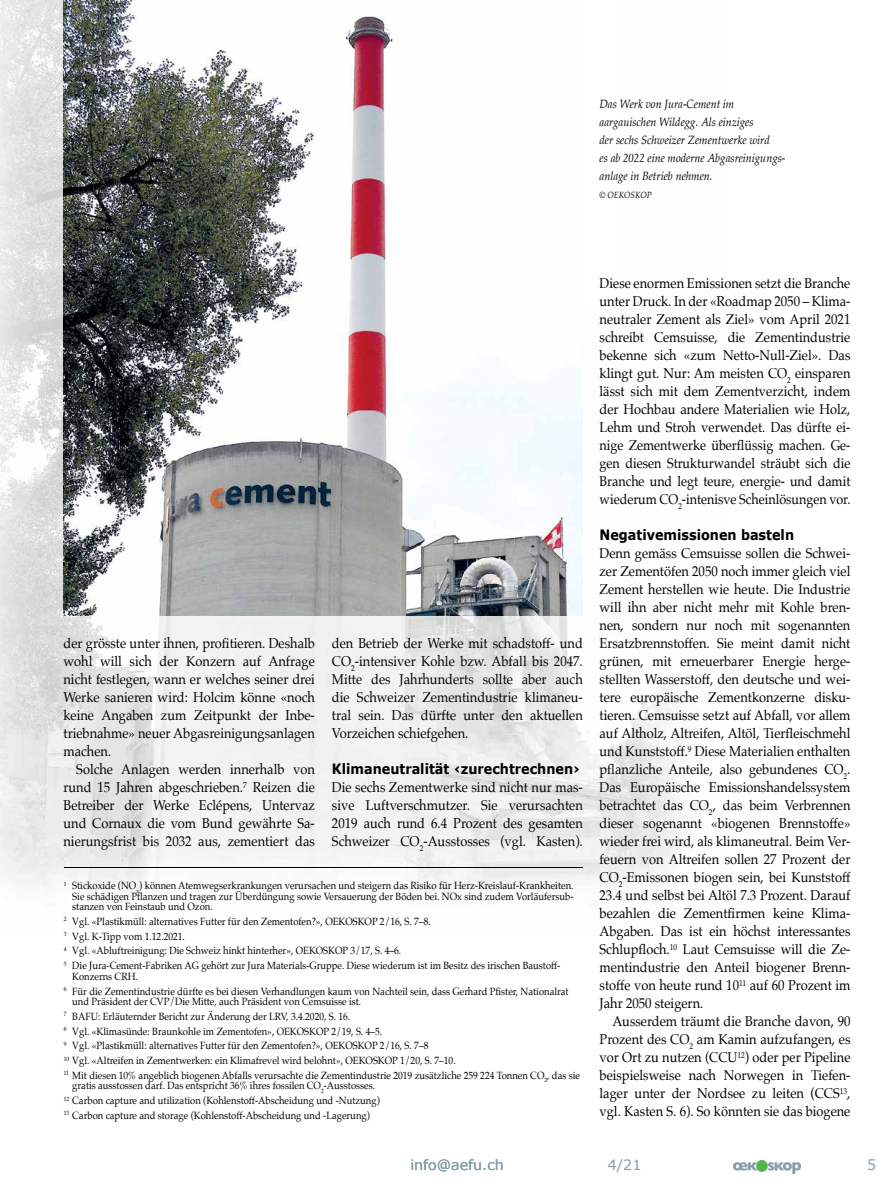
<style>
.page{position:relative;width:893px;height:1191px;background:#fff}
.page>*{position:absolute;margin:0;border:0;box-sizing:border-box;transform-origin:0 0}
.t1{font:14.25px/18px "Palatino";color:#000;text-align:justify;scale:.9 1}
.t2{font:700 14.25px "Verdana";color:#000;scale:.9 1}
.t3{font:14.25px "Verdana";color:#849daa}
.t4{font:italic 12px/18px "Palatino";color:#000;scale:.9 1}
.t5{font:10.5px/14.7px "Palatino";color:#000;scale:.9 1}
.t6{font:italic 9px "Palatino";color:#000;scale:.9 1}
</style>
<div class="page">
<img style="left:733px;top:1160px;width:67px;height:13px">
<img style="left:0;top:0;width:683px;height:891px">
<hr style="left:64px;top:867px;width:519px;height:1px;background:#000">
<img style="left:64px;top:0;width:519px;height:615px">
<p class="t4" style="left:600px;top:95px;width:208px">Das Werk von Jura-Cement im aargauischen Wildegg. Als einziges<br>der sechs Schweizer Zementwerke wird<br>es ab 2022 eine moderne Abgasreinigungs - anlage in Betrieb nehmen.</p>
<p class="t6" style="left:600px;top:187px;width:59px">© OEKOSKOP</p>
<p class="t1" style="left:64px;top:634px;width:281px">der grösste unter ihnen, profitieren. Deshalb wohl will sich der Konzern auf Anfrage nicht festlegen, wann er welches seiner drei Werke sanieren wird: Holcim könne «noch keine Angaben zum Zeitpunkt der Inbe&shy;triebnahme» neuer Abgasreinigungsanlagen machen.</p>
<p class="t1" style="left:64px;top:760px;width:281px;text-indent:13px">Solche Anlagen werden innerhalb von rund 15 Jahren abgeschrieben.<sup>7</sup> Reizen die Betreiber der Werke Eclépens, Untervaz und Cornaux die vom Bund gewährte Sa&shy;nie rungsfrist bis 2032 aus, zementiert das</p>
<p class="t1" style="left:332px;top:634px;width:280px">den Betrieb der Werke mit schadstoff- und CO<sub>2</sub>-intensiver Kohle bzw. Abfall bis 2047.<br>Mitte des Jahrhunderts sollte aber auch die Schwei zer Zementindustrie klimaneu&shy;tral sein. Das dürfte unter den aktuellen Vorzeichen schiefgehen.</p>
<p class="t2" style="left:332px;top:759px;width:277px">Klimaneutralität ‹zurechtrechnen›</p>
<p class="t1" style="left:332px;top:778px;width:280px">Die sechs Zementwerke sind nicht nur mas&shy;sive Luftverschmutzer. Sie verursachten 2019 auch rund 6.4 Prozent des gesamten Schweizer CO<sub>2</sub>-Ausstosses (vgl. Kasten).</p>
<p class="t5" style="left:72px;top:880px;width:558px;line-height:10.5px;text-align:justify;text-indent:-9px"><sup>1</sup> Stickoxide (NO<sub>x</sub>) können Atemwegserkrankungen verursachen und steigern das Risiko für Herz-Kreislauf-Krankheiten.<br>Sie schädigen Pflanzen und tragen zur Überdüngung sowie Versauerung der Böden bei. NOx sind zudem Vorläufersub&shy;stanzen von Feinstaub und Ozon.</p>
<p class="t5" style="left:64px;top:914px;width:553px"><sup>2</sup> Vgl. «Plastikmüll: alternatives Futter für den Zementofen?», OEKOSKOP 2/16, S. 7–8.<br><sup>3</sup> Vgl. K-Tipp vom 1.12.2021.<br><sup>4</sup> Vgl. «Abluftreinigung: Die Schweiz hinkt hinterher», OEKOSKOP 3/17, S. 4–6.<br><sup>5</sup> Die Jura-Cement-Fabriken AG gehört zur Jura Materials-Gruppe. Diese wiederum ist im Besitz des irischen Baustoff-</p>
<p class="t5" style="left:64px;top:968px;width:563px;text-indent:9px">Konzerns CRH.<br><sup>6</sup> Für die Zementindustrie dürfte es bei diesen Verhandlungen kaum von Nachteil sein, dass Gerhard Pfister, Nationalrat</p>
<p class="t5" style="left:64px;top:994px;width:575px;text-indent:9px">und Präsident der CVP/Die Mitte, auch Präsident von Cemsuisse ist.<br><sup>7</sup> BAFU: Erläuternder Bericht zur Änderung der LRV, 3.4.2020, S. 16.<br><sup>8</sup> Vgl. «Klimasünde: Braunkohle im Zementofen», OEKOSKOP 2/19, S. 4–5.<br><sup>9</sup> Vgl. «Plastikmüll: alternatives Futter für den Zementofen?», OEKOSKOP 2/16, S. 7–8<br><sup>10</sup> Vgl. «Altreifen in Zementwerken: ein Klimafrevel wird belohnt», OEKOSKOP 1/20, S. 7–10.<br><sup>11</sup> Mit diesen 10% angeblich biogenen Abfalls verursachte die Zementindustrie 2019 zusätzliche 259 224 Tonnen CO<sub>2</sub>, das sie</p>
<p class="t5" style="left:64px;top:1078px;width:353px;text-indent:9px">gratis ausstossen darf. Das entspricht 36% ihres fossilen CO<sub>2</sub>-Ausstosses.<br><sup>12</sup> Carbon capture and utilization (Kohlenstoff-Abscheidung und -Nutzung)<br><sup>13</sup> Carbon capture and storage (Kohlenstoff-Abscheidung und -Lagerung)</p>
<p class="t1" style="left:600px;top:274px;width:280px">Diese enormen Emissionen setzt die Branche unter Druck. In der «Roadmap 2050 – Klima&shy;neutraler Zement als Ziel» vom April 2021 schreibt Cemsuisse, die Zementindustrie bekenne sich «zum Netto-Null-Ziel». Das klingt gut. Nur: Am meisten CO<sub>2</sub> einsparen lässt sich mit dem Zementverzicht, indem der Hochbau andere Materialien wie Holz, Lehm und Stroh verwendet. Das dürfte ei&shy;nige Zementwerke überflüssig machen. Ge&shy;gen diesen Strukturwandel sträubt sich die Branche und legt teure, energie- und damit wiederum CO<sub>2</sub>-intenisve Scheinlösungen vor.</p>
<p class="t2" style="left:600px;top:525px;width:218px">Negativemissionen basteln</p>
<p class="t1" style="left:600px;top:544px;width:280px">Denn gemäss Cemsuisse sollen die Schwei&shy;zer Zementöfen 2050 noch immer gleich viel Zement herstellen wie heute. Die Industrie will ihn aber nicht mehr mit Kohle bren&shy;nen, sondern nur noch mit sogenannten Ersatzbrennstoffen. Sie meint damit nicht grünen, mit erneuerbarer Energie herge&shy;stellten Wasserstoff, den deutsche und wei&shy;tere europäische Zementkonzerne disku&shy;tieren. Cemsuisse setzt auf Abfall, vor allem auf Altholz, Altreifen, Altöl, Tierfleischmehl und Kunststoff.<sup>9</sup> Diese Materialien enthalten pflanzliche Anteile, also gebundenes CO<sub>2</sub>.<br>Das Europäische Emissionshandelssystem betrachtet das CO<sub>2</sub>, das beim Verbrennen dieser sogenannt «biogenen Brennstoffe» wieder frei wird, als klimaneutral. Beim Ver&shy;feuern von Altreifen sollen 27 Prozent der CO<sub>2</sub>-Emissonen biogen sein, bei Kunststoff 23.4 und selbst bei Altöl 7.3 Prozent. Darauf bezahlen die Zementfirmen keine Klima-Abgaben. Das ist ein höchst interessantes Schlupfloch.<sup>10</sup> Laut Cemsuisse will die Ze&shy;mentindustrie den Anteil biogener Brenn&shy;stoffe von heute rund 10<sup>11</sup> auf 60 Prozent im Jahr 2050 steigern.</p>
<p class="t1" style="left:600px;top:1012px;width:280px;text-indent:13px">Ausserdem träumt die Branche davon, 90<br>Prozent des CO<sub>2</sub> am Kamin aufzufangen, es vor Ort zu nutzen (CCU<sup>12</sup>) oder per Pipeline beispielsweise nach Norwegen in Tiefen&shy;lager unter der Nordsee zu leiten (CCS<sup>13</sup>, vgl. Kasten S. 6). So könnten sie das biogene</p>
<p class="t3" style="left:410px;top:1156px;width:95px">info@aefu.ch</p>
<p class="t3" style="left:608px;top:1156px;width:35px">4/21</p>
<p class="t3" style="left:867px;top:1156px;width:11px">5</p>
</div>
